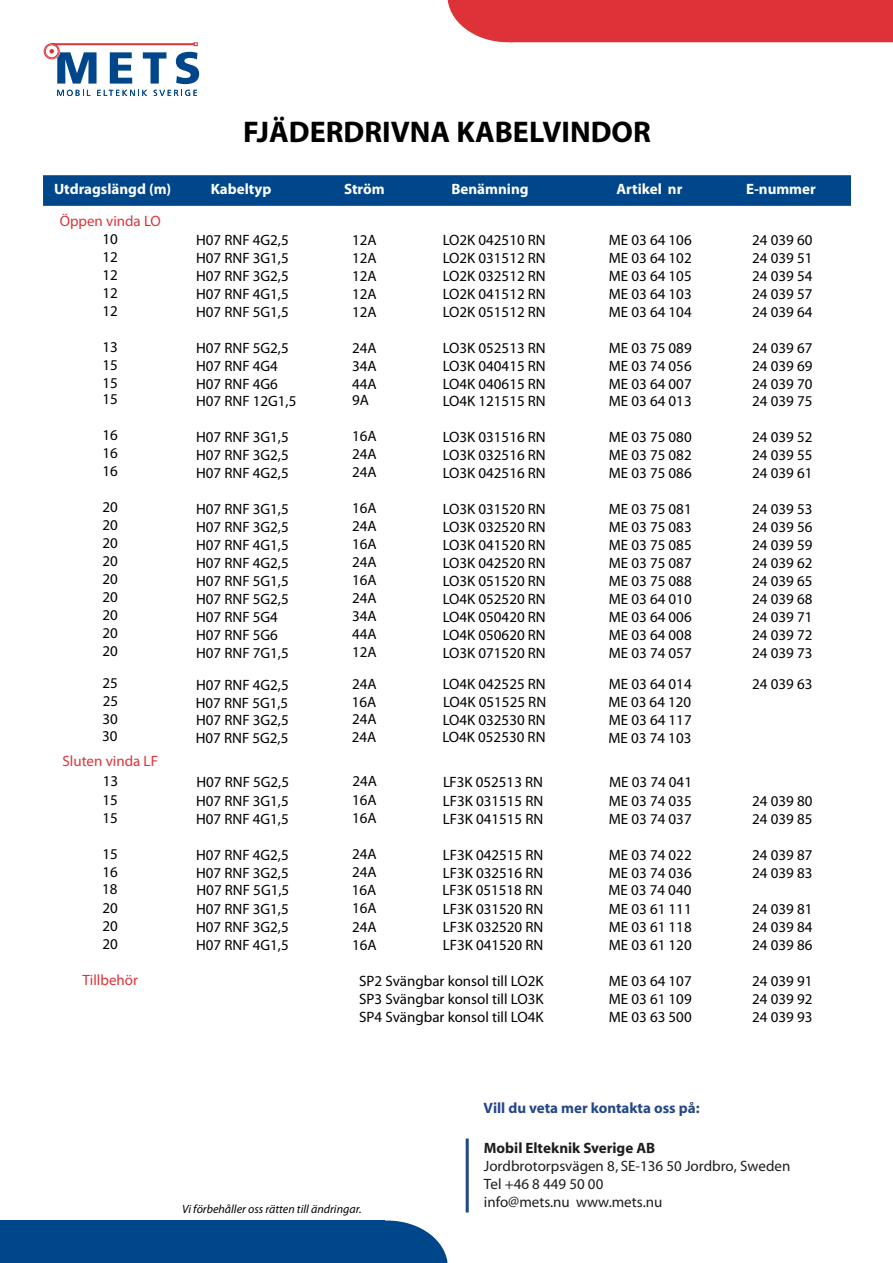
<style>
.page{position:relative;width:893px;height:1263px;background:#fff}
.page>*{position:absolute;margin:0;border:0;box-sizing:border-box;transform-origin:0 0}
.t1{font:700 30px "Myriad Pro";color:#000}
.t2{font:15px/18px "Myriad Pro";color:#000;text-align:justify}
.t3{font:15px/18px "Myriad";color:#1d1d1b}
.t4{font:700 15px "Myriad Pro";color:#fff}
.t5{font:15px "Myriad Pro";color:#dd3338}
.t6{font:700 15px "Myriad";color:#244788}
.t7{font:700 15px "Myriad";color:#1d1d1b}
.t8{font:italic 12px "Myriad Pro";color:#000}
</style>
<div class="page">
<div style="left:0;top:1220px;width:448px;height:43px;background:#00468b"></div>
<div style="left:447px;top:0;width:446px;height:42px;background:#dd3338"></div>
<div style="left:43px;top:175px;width:808px;height:31px;background:#00468b;border:2px solid #00468b"></div>
<svg style="left:57px;top:90px;width:33px;height:6px"></svg>
<svg style="left:97px;top:90px;width:50px;height:6px"></svg>
<svg style="left:154px;top:90px;width:43px;height:6px"></svg>
<svg style="left:44px;top:42px;width:155px;height:42px"></svg>
<hr style="left:466px;top:1138px;width:3px;height:74px;background:#244788">
<h1 class="t1" style="left:243px;top:112px;width:409px">FJÄDERDRIVNA KABELVINDOR</h1>
<p class="t4" style="left:54px;top:180px;width:119px">Utdragslängd (m)</p>
<p class="t4" style="left:211px;top:180px;width:62px">Kabeltyp</p>
<p class="t4" style="left:344px;top:180px;width:42px">Ström</p>
<p class="t4" style="left:451px;top:180px;width:79px">Benämning</p>
<p class="t4" style="left:616px;top:180px;width:67px">Artikel nr</p>
<p class="t4" style="left:746px;top:180px;width:71px">E-nummer</p>
<p class="t5" style="left:60px;top:212px;width:103px">Öppen vinda LO</p>
<p class="t2" style="left:103px;top:230px;width:17px">10<br>12<br>12<br>12<br>12</p>
<p class="t2" style="left:103px;top:338px;width:17px">13<br>15<br>15</p>
<p class="t2" style="left:103px;top:390px;width:17px">15</p>
<p class="t2" style="left:103px;top:426px;width:17px">16<br>16<br>16</p>
<p class="t2" style="left:103px;top:498px;width:17px">20<br>20<br>20<br>20<br>20<br>20<br>20<br>20<br>20</p>
<p class="t2" style="left:103px;top:674px;width:17px">25</p>
<p class="t2" style="left:103px;top:709px;width:17px">30</p>
<p class="t5" style="left:63px;top:751px;width:97px">Sluten vinda LF</p>
<p class="t2" style="left:103px;top:790px;width:17px">15<br>15</p>
<p class="t2" style="left:103px;top:844px;width:17px">15<br>16</p>
<p class="t2" style="left:103px;top:898px;width:17px">20<br>20<br>20</p>
<p class="t5" style="left:83px;top:970px;width:57px">Tillbehör</p>
<p class="t2" style="left:352px;top:230px;width:26px">12A 12A 12A 12A 12A</p>
<p class="t2" style="left:352px;top:338px;width:26px">24A 34A 44A</p>
<p class="t2" style="left:352px;top:391px;width:18px">9A</p>
<p class="t2" style="left:352px;top:427px;width:26px">16A 24A 24A</p>
<p class="t2" style="left:352px;top:499px;width:26px">16A 24A 16A 24A 16A 24A 34A 44A 12A</p>
<p class="t2" style="left:352px;top:674px;width:26px">24A</p>
<p class="t2" style="left:352px;top:710px;width:26px">24A</p>
<p class="t2" style="left:443px;top:231px;width:105px">LO2K 042510 RN LO2K 031512 RN LO2K 032512 RN LO2K 041512 RN LO2K 051512 RN</p>
<p class="t2" style="left:443px;top:339px;width:105px">LO3K 052513 RN LO3K 040415 RN LO4K 040615 RN</p>
<p class="t2" style="left:443px;top:391px;width:105px">LO4K 121515 RN</p>
<p class="t2" style="left:443px;top:427px;width:105px">LO3K 031516 RN LO3K 032516 RN LO3K 042516 RN</p>
<p class="t2" style="left:443px;top:499px;width:105px">LO3K 031520 RN LO3K 032520 RN LO3K 041520 RN LO3K 042520 RN LO3K 051520 RN LO4K 052520 RN LO4K 050420 RN LO4K 050620 RN LO3K 071520 RN</p>
<p class="t2" style="left:443px;top:675px;width:105px">LO4K 042525 RN</p>
<p class="t2" style="left:443px;top:710px;width:105px">LO4K 032530 RN</p>
<p class="t2" style="left:196px;top:231px;width:94px">H07 RNF 4G2,5<br>H07 RNF 3G1,5<br>H07 RNF 3G2,5<br>H07 RNF 4G1,5<br>H07 RNF 5G1,5</p>
<p class="t2" style="left:196px;top:339px;width:94px;text-align:left">H07 RNF 5G2,5<br>H07 RNF 4G4<br>H07 RNF 4G6</p>
<p class="t2" style="left:196px;top:392px;width:102px">H07 RNF 12G1,5</p>
<p class="t2" style="left:196px;top:428px;width:94px">H07 RNF 3G1,5<br>H07 RNF 3G2,5<br>H07 RNF 4G2,5</p>
<p class="t2" style="left:196px;top:500px;width:94px;text-align:left">H07 RNF 3G1,5<br>H07 RNF 3G2,5<br>H07 RNF 4G1,5<br>H07 RNF 4G2,5<br>H07 RNF 5G1,5<br>H07 RNF 5G2,5<br>H07 RNF 5G4<br>H07 RNF 5G6<br>H07 RNF 7G1,5</p>
<p class="t2" style="left:196px;top:675px;width:94px">H07 RNF 4G2,5</p>
<p class="t2" style="left:196px;top:711px;width:94px">H07 RNF 3G2,5</p>
<p class="t2" style="left:609px;top:231px;width:84px">ME 03 64 106<br>ME 03 64 102<br>ME 03 64 105<br>ME 03 64 103<br>ME 03 64 104</p>
<p class="t2" style="left:609px;top:339px;width:84px">ME 03 75 089<br>ME 03 74 056<br>ME 03 64 007</p>
<p class="t2" style="left:609px;top:392px;width:84px">ME 03 64 013</p>
<p class="t2" style="left:609px;top:428px;width:84px">ME 03 75 080<br>ME 03 75 082<br>ME 03 75 086</p>
<p class="t2" style="left:609px;top:500px;width:84px">ME 03 75 081<br>ME 03 75 083<br>ME 03 75 085<br>ME 03 75 087<br>ME 03 75 088<br>ME 03 64 010<br>ME 03 64 006<br>ME 03 64 008<br>ME 03 74 057</p>
<p class="t2" style="left:609px;top:675px;width:84px">ME 03 64 014</p>
<p class="t2" style="left:609px;top:711px;width:84px">ME 03 64 117</p>
<p class="t2" style="left:103px;top:692px;width:17px">25</p>
<p class="t2" style="left:196px;top:693px;width:94px">H07 RNF 5G1,5</p>
<p class="t2" style="left:352px;top:692px;width:26px">16A</p>
<p class="t2" style="left:443px;top:693px;width:105px">LO4K 051525 RN</p>
<p class="t2" style="left:608px;top:693px;width:84px">ME 03 64 120</p>
<p class="t2" style="left:102px;top:727px;width:17px">30</p>
<p class="t2" style="left:196px;top:728px;width:94px">H07 RNF 5G2,5</p>
<p class="t2" style="left:352px;top:728px;width:26px">24A</p>
<p class="t2" style="left:442px;top:728px;width:105px">LO4K 052530 RN</p>
<p class="t2" style="left:608px;top:728px;width:84px">ME 03 74 103</p>
<p class="t2" style="left:103px;top:771px;width:17px">13</p>
<p class="t2" style="left:196px;top:773px;width:94px">H07 RNF 5G2,5</p>
<p class="t2" style="left:353px;top:772px;width:26px">24A</p>
<p class="t2" style="left:443px;top:772px;width:102px">LF3K 052513 RN</p>
<p class="t2" style="left:609px;top:773px;width:84px">ME 03 74 041</p>
<p class="t2" style="left:352px;top:791px;width:26px">16A<br>16A</p>
<p class="t2" style="left:352px;top:845px;width:26px">24A<br>24A</p>
<p class="t2" style="left:352px;top:899px;width:26px">16A 24A 16A</p>
<p class="t2" style="left:359px;top:972px;width:186px">SP2 Svängbar konsol till LO2K SP3 Svängbar konsol till LO3K SP4 Svängbar konsol till LO4K</p>
<p class="t2" style="left:443px;top:791px;width:102px">LF3K 031515 RN<br>LF3K 041515 RN</p>
<p class="t2" style="left:443px;top:845px;width:102px">LF3K 042515 RN<br>LF3K 032516 RN</p>
<p class="t2" style="left:443px;top:899px;width:102px">LF3K 031520 RN LF3K 032520 RN LF3K 041520 RN</p>
<p class="t2" style="left:196px;top:792px;width:94px">H07 RNF 3G1,5<br>H07 RNF 4G1,5</p>
<p class="t2" style="left:196px;top:846px;width:94px">H07 RNF 4G2,5<br>H07 RNF 3G2,5</p>
<p class="t2" style="left:196px;top:900px;width:94px">H07 RNF 3G1,5<br>H07 RNF 3G2,5<br>H07 RNF 4G1,5</p>
<p class="t2" style="left:609px;top:792px;width:84px">ME 03 74 035<br>ME 03 74 037</p>
<p class="t2" style="left:609px;top:846px;width:84px">ME 03 74 022<br>ME 03 74 036</p>
<p class="t2" style="left:609px;top:900px;width:84px">ME 03 61 111<br>ME 03 61 118<br>ME 03 61 120</p>
<p class="t2" style="left:609px;top:972px;width:84px">ME 03 64 107<br>ME 03 61 109<br>ME 03 63 500</p>
<p class="t2" style="left:102px;top:879px;width:17px">18</p>
<p class="t2" style="left:197px;top:881px;width:94px">H07 RNF 5G1,5</p>
<p class="t2" style="left:352px;top:880px;width:26px">16A</p>
<p class="t2" style="left:442px;top:881px;width:102px">LF3K 051518 RN</p>
<p class="t2" style="left:608px;top:881px;width:84px">ME 03 74 040</p>
<p class="t2" style="left:752px;top:231px;width:62px">24 039 60<br>24 039 51<br>24 039 54<br>24 039 57<br>24 039 64</p>
<p class="t2" style="left:752px;top:339px;width:62px">24 039 67<br>24 039 69<br>24 039 70</p>
<p class="t2" style="left:752px;top:392px;width:62px">24 039 75</p>
<p class="t2" style="left:752px;top:428px;width:62px">24 039 52<br>24 039 55<br>24 039 61</p>
<p class="t2" style="left:752px;top:500px;width:62px">24 039 53<br>24 039 56<br>24 039 59<br>24 039 62<br>24 039 65<br>24 039 68<br>24 039 71<br>24 039 72<br>24 039 73</p>
<p class="t2" style="left:752px;top:675px;width:62px">24 039 63</p>
<p class="t2" style="left:752px;top:792px;width:62px">24 039 80<br>24 039 85</p>
<p class="t2" style="left:752px;top:846px;width:62px">24 039 87<br>24 039 83</p>
<p class="t2" style="left:752px;top:900px;width:62px">24 039 81<br>24 039 84<br>24 039 86</p>
<p class="t2" style="left:752px;top:972px;width:62px">24 039 91<br>24 039 92<br>24 039 93</p>
<p class="t8" style="left:182px;top:1201px;width:181px">Vi förbehåller oss rätten till ändringar.</p>
<p class="t6" style="left:483px;top:1100px;width:218px">Vill du veta mer kontakta oss på:</p>
<p class="t7" style="left:484px;top:1140px;width:173px">Mobil Elteknik Sverige AB</p>
<p class="t3" style="left:484px;top:1158px;width:308px">Jordbrotorpsvägen 8, SE-136 50 Jordbro, Sweden<br>Tel +46 8 449 50 00<br>info@mets.nu www.mets.nu</p>
</div>
